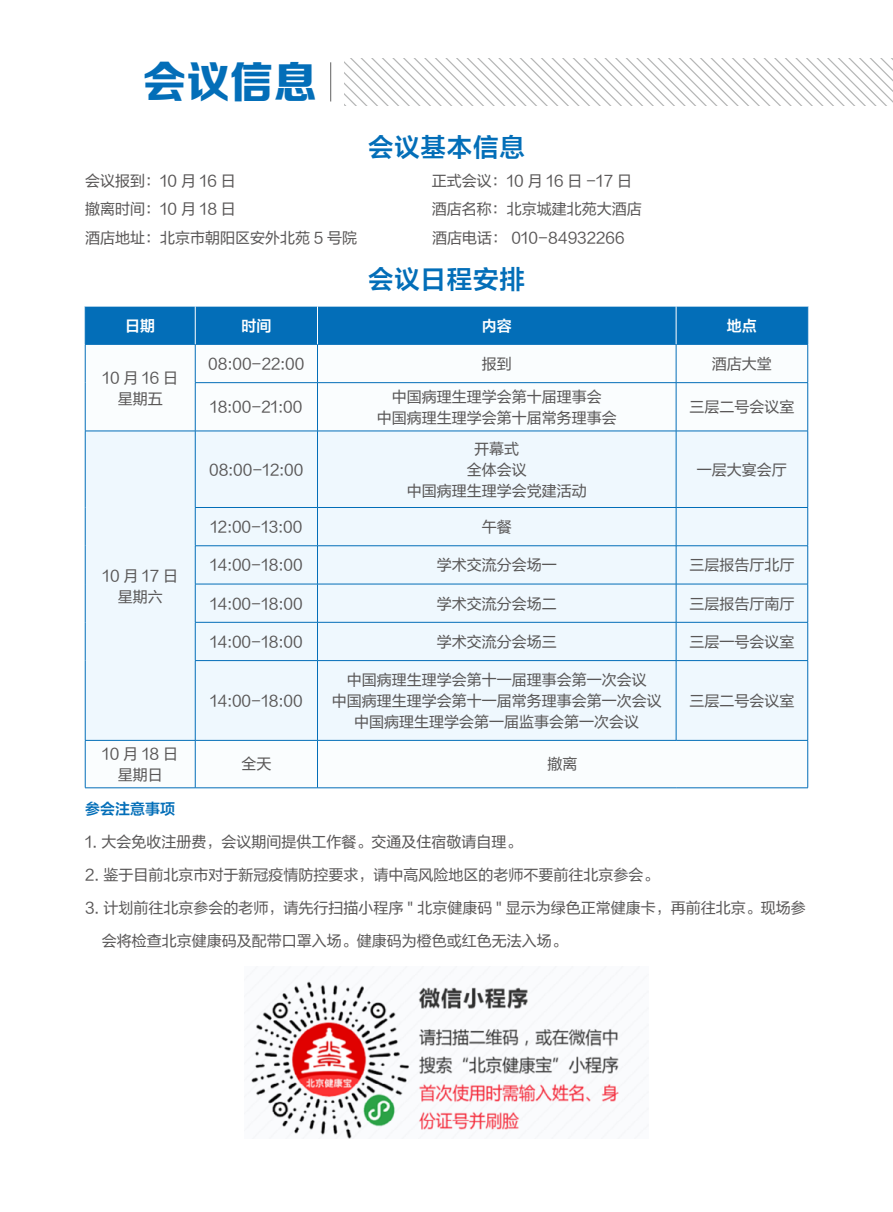
<style>
.page{position:relative;width:893px;height:1212px;background:#fff}
.page>*{position:absolute;margin:0;border:0;box-sizing:border-box;transform-origin:0 0}
.t1{font:43.5px "FZZDHJW GB1 0";color:#036eb8}
.t2{font:25.5px "FZLTZCHJW GB1 0";letter-spacing:.03em;color:#036eb8}
.t3{font:15px/21px "FZLTHJW GB1 0";color:#595757;text-align:center}
.t4{font:15px "FZLTZCHJW GB1 0";color:#fff}
.t5{font:15px "FZLTZCHJW GB1 0";color:#036eb8}
</style>
<div class="page">
<svg style="left:344px;top:58px;width:549px;height:47px"></svg>
<hr style="left:330px;top:62px;width:1px;height:39px;background:#606060">
<div style="left:86px;top:307px;width:721px;height:37px;background:#036eb8"></div>
<svg style="left:86px;top:345px;width:721px;height:442px"></svg>
<div style="left:86px;top:432px;width:721px;height:308px;background:#eff8fe"></div>
<hr style="left:85px;top:306px;width:1px;height:38px;background:#036eb8">
<hr style="left:807px;top:306px;width:1px;height:38px;background:#036eb8">
<hr style="left:85px;top:344px;width:110px;height:1px;background:#036eb8">
<hr style="left:85px;top:345px;width:1px;height:38px;background:#036eb8">
<hr style="left:85px;top:383px;width:1px;height:48px;background:#036eb8">
<hr style="left:195px;top:344px;width:122px;height:1px;background:#036eb8">
<hr style="left:195px;top:345px;width:1px;height:37px;background:#036eb8">
<hr style="left:317px;top:344px;width:359px;height:1px;background:#036eb8">
<hr style="left:317px;top:345px;width:1px;height:37px;background:#036eb8">
<hr style="left:676px;top:344px;width:132px;height:1px;background:#036eb8">
<hr style="left:676px;top:345px;width:1px;height:37px;background:#036eb8">
<hr style="left:807px;top:345px;width:1px;height:37px;background:#036eb8">
<hr style="left:195px;top:382px;width:122px;height:1px;background:#036eb8">
<hr style="left:195px;top:383px;width:1px;height:48px;background:#036eb8">
<hr style="left:317px;top:382px;width:359px;height:1px;background:#036eb8">
<hr style="left:317px;top:383px;width:1px;height:48px;background:#036eb8">
<hr style="left:676px;top:382px;width:132px;height:1px;background:#036eb8">
<hr style="left:676px;top:383px;width:1px;height:48px;background:#036eb8">
<hr style="left:807px;top:383px;width:1px;height:48px;background:#036eb8">
<hr style="left:85px;top:431px;width:110px;height:1px;background:#036eb8">
<hr style="left:85px;top:431px;width:1px;height:76px;background:#036eb8">
<hr style="left:85px;top:507px;width:1px;height:39px;background:#036eb8">
<hr style="left:85px;top:546px;width:1px;height:38px;background:#036eb8">
<hr style="left:85px;top:584px;width:1px;height:38px;background:#036eb8">
<hr style="left:85px;top:622px;width:1px;height:38px;background:#036eb8">
<hr style="left:85px;top:660px;width:1px;height:80px;background:#036eb8">
<hr style="left:195px;top:431px;width:122px;height:1px;background:#036eb8">
<hr style="left:195px;top:431px;width:1px;height:76px;background:#036eb8">
<hr style="left:317px;top:431px;width:359px;height:1px;background:#036eb8">
<hr style="left:317px;top:431px;width:1px;height:76px;background:#036eb8">
<hr style="left:676px;top:431px;width:132px;height:1px;background:#036eb8">
<hr style="left:676px;top:431px;width:1px;height:76px;background:#036eb8">
<hr style="left:807px;top:431px;width:1px;height:76px;background:#036eb8">
<hr style="left:195px;top:507px;width:122px;height:1px;background:#036eb8">
<hr style="left:195px;top:508px;width:1px;height:37px;background:#036eb8">
<hr style="left:317px;top:507px;width:359px;height:1px;background:#036eb8">
<hr style="left:317px;top:508px;width:1px;height:37px;background:#036eb8">
<hr style="left:676px;top:507px;width:132px;height:1px;background:#036eb8">
<hr style="left:676px;top:508px;width:1px;height:37px;background:#036eb8">
<hr style="left:807px;top:508px;width:1px;height:37px;background:#036eb8">
<hr style="left:195px;top:545px;width:122px;height:1px;background:#036eb8">
<hr style="left:195px;top:546px;width:1px;height:38px;background:#036eb8">
<hr style="left:317px;top:545px;width:359px;height:1px;background:#036eb8">
<hr style="left:317px;top:546px;width:1px;height:38px;background:#036eb8">
<hr style="left:676px;top:545px;width:132px;height:1px;background:#036eb8">
<hr style="left:676px;top:546px;width:1px;height:38px;background:#036eb8">
<hr style="left:807px;top:546px;width:1px;height:38px;background:#036eb8">
<hr style="left:195px;top:584px;width:122px;height:1px;background:#036eb8">
<hr style="left:195px;top:584px;width:1px;height:38px;background:#036eb8">
<hr style="left:317px;top:584px;width:359px;height:1px;background:#036eb8">
<hr style="left:317px;top:584px;width:1px;height:38px;background:#036eb8">
<hr style="left:676px;top:584px;width:132px;height:1px;background:#036eb8">
<hr style="left:676px;top:584px;width:1px;height:38px;background:#036eb8">
<hr style="left:807px;top:584px;width:1px;height:38px;background:#036eb8">
<hr style="left:195px;top:622px;width:122px;height:1px;background:#036eb8">
<hr style="left:195px;top:622px;width:1px;height:38px;background:#036eb8">
<hr style="left:317px;top:622px;width:359px;height:1px;background:#036eb8">
<hr style="left:317px;top:622px;width:1px;height:38px;background:#036eb8">
<hr style="left:676px;top:622px;width:132px;height:1px;background:#036eb8">
<hr style="left:676px;top:622px;width:1px;height:38px;background:#036eb8">
<hr style="left:807px;top:622px;width:1px;height:38px;background:#036eb8">
<hr style="left:195px;top:660px;width:122px;height:1px;background:#036eb8">
<hr style="left:195px;top:661px;width:1px;height:79px;background:#036eb8">
<hr style="left:317px;top:660px;width:359px;height:1px;background:#036eb8">
<hr style="left:317px;top:661px;width:1px;height:79px;background:#036eb8">
<hr style="left:676px;top:660px;width:132px;height:1px;background:#036eb8">
<hr style="left:676px;top:661px;width:1px;height:79px;background:#036eb8">
<hr style="left:807px;top:661px;width:1px;height:79px;background:#036eb8">
<hr style="left:85px;top:740px;width:110px;height:1px;background:#036eb8">
<hr style="left:85px;top:740px;width:1px;height:48px;background:#036eb8">
<hr style="left:195px;top:740px;width:122px;height:1px;background:#036eb8">
<hr style="left:195px;top:740px;width:1px;height:48px;background:#036eb8">
<hr style="left:317px;top:740px;width:359px;height:1px;background:#036eb8">
<hr style="left:317px;top:740px;width:1px;height:48px;background:#036eb8">
<hr style="left:676px;top:740px;width:132px;height:1px;background:#036eb8">
<hr style="left:807px;top:740px;width:1px;height:48px;background:#036eb8">
<hr style="left:85px;top:787px;width:110px;height:1px;background:#036eb8">
<hr style="left:195px;top:787px;width:122px;height:1px;background:#036eb8">
<hr style="left:317px;top:787px;width:359px;height:1px;background:#036eb8">
<hr style="left:676px;top:787px;width:132px;height:1px;background:#036eb8">
<hr style="left:85px;top:306px;width:110px;height:1px;background:#fff">
<hr style="left:195px;top:306px;width:1px;height:38px;background:#fff">
<hr style="left:317px;top:306px;width:1px;height:38px;background:#fff">
<hr style="left:676px;top:306px;width:132px;height:1px;background:#fff">
<hr style="left:676px;top:306px;width:1px;height:38px;background:#fff">
<img style="left:251px;top:978px;width:368px;height:160px">
<h1 class="t1" style="left:143px;top:59px;width:176px">会议信息</h1>
<h2 class="t2" style="left:368px;top:133px;width:158px">会议基本信息</h2>
<p class="t3" style="left:85px;top:170px;width:152px">会议报到：10 月 16 日</p>
<p class="t3" style="left:432px;top:170px;width:202px">正式会议：10 月 16 日 -17 日</p>
<p class="t3" style="left:85px;top:199px;width:152px">撤离时间：10 月 18 日</p>
<p class="t3" style="left:432px;top:199px;width:211px">酒店名称：北京城建北苑大酒店</p>
<p class="t3" style="left:85px;top:227px;width:274px">酒店地址：北京市朝阳区安外北苑 5 号院</p>
<p class="t3" style="left:432px;top:227px;width:194px">酒店电话： 010-84932266</p>
<h2 class="t2" style="left:368px;top:265px;width:158px">会议日程安排</h2>
<p class="t4" style="left:125px;top:317px;width:31px">日期</p>
<p class="t4" style="left:241px;top:317px;width:31px">时间</p>
<p class="t4" style="left:482px;top:317px;width:31px">内容</p>
<p class="t4" style="left:727px;top:317px;width:31px">地点</p>
<p class="t3" style="left:102px;top:367px;width:77px">10月16日星期五</p>
<p class="t3" style="left:208px;top:354px;width:98px">08:00-22:00</p>
<p class="t3" style="left:482px;top:354px;width:31px">报到</p>
<p class="t3" style="left:712px;top:354px;width:61px">酒店大堂</p>
<p class="t3" style="left:210px;top:397px;width:94px">18:00-21:00</p>
<p class="t3" style="left:377px;top:386px;width:241px">中国病理生理学会第十届理事会<br>中国病理生理学会第十届常务理事会</p>
<p class="t3" style="left:689px;top:397px;width:106px">三层二号会议室</p>
<p class="t3" style="left:102px;top:565px;width:77px">10月17日星期六</p>
<p class="t3" style="left:209px;top:459px;width:96px">08:00-12:00</p>
<p class="t3" style="left:407px;top:438px;width:181px">开幕式<br>全体会议<br>中国病理生理学会党建活动</p>
<p class="t3" style="left:697px;top:459px;width:91px">一层大宴会厅</p>
<p class="t3" style="left:210px;top:517px;width:94px">12:00-13:00</p>
<p class="t3" style="left:482px;top:517px;width:31px">午餐</p>
<p class="t3" style="left:210px;top:555px;width:94px">14:00-18:00</p>
<p class="t3" style="left:437px;top:555px;width:121px">学术交流分会场一</p>
<p class="t3" style="left:689px;top:555px;width:106px">三层报告厅北厅</p>
<p class="t3" style="left:210px;top:593px;width:94px">14:00-18:00</p>
<p class="t3" style="left:437px;top:593px;width:121px">学术交流分会场二</p>
<p class="t3" style="left:689px;top:593px;width:106px">三层报告厅南厅</p>
<p class="t3" style="left:210px;top:631px;width:94px">14:00-18:00</p>
<p class="t3" style="left:437px;top:631px;width:121px">学术交流分会场三</p>
<p class="t3" style="left:689px;top:631px;width:106px">三层一号会议室</p>
<p class="t3" style="left:210px;top:690px;width:94px">14:00-18:00</p>
<p class="t3" style="left:332px;top:669px;width:331px">中国病理生理学会第十一届理事会第一次会议<br>中国病理生理学会第十一届常务理事会第一次会议中国病理生理学会第一届监事会第一次会议</p>
<p class="t3" style="left:689px;top:690px;width:106px">三层二号会议室</p>
<p class="t3" style="left:102px;top:744px;width:77px">10月18日星期日</p>
<p class="t3" style="left:241px;top:754px;width:31px">全天</p>
<p class="t3" style="left:548px;top:754px;width:31px">撤离</p>
<p class="t5" style="left:85px;top:801px;width:91px">参会注意事项</p>
<p class="t3" style="left:85px;top:832px;width:438px">1. 大会免收注册费，会议期间提供工作餐。交通及住宿敬请自理。</p>
<p class="t3" style="left:85px;top:865px;width:575px">2. 鉴于目前北京市对于新冠疫情防控要求，请中高风险地区的老师不要前往北京参会。</p>
<p class="t3" style="left:85px;top:898px;width:722px">3. 计划前往北京参会的老师，请先行扫描小程序 " 北京健康码 " 显示为绿色正常健康卡，再前往北京。现场参</p>
<p class="t3" style="left:102px;top:931px;width:466px">会将检查北京健康码及配带口罩入场。健康码为橙色或红色无法入场。</p>
</div>
